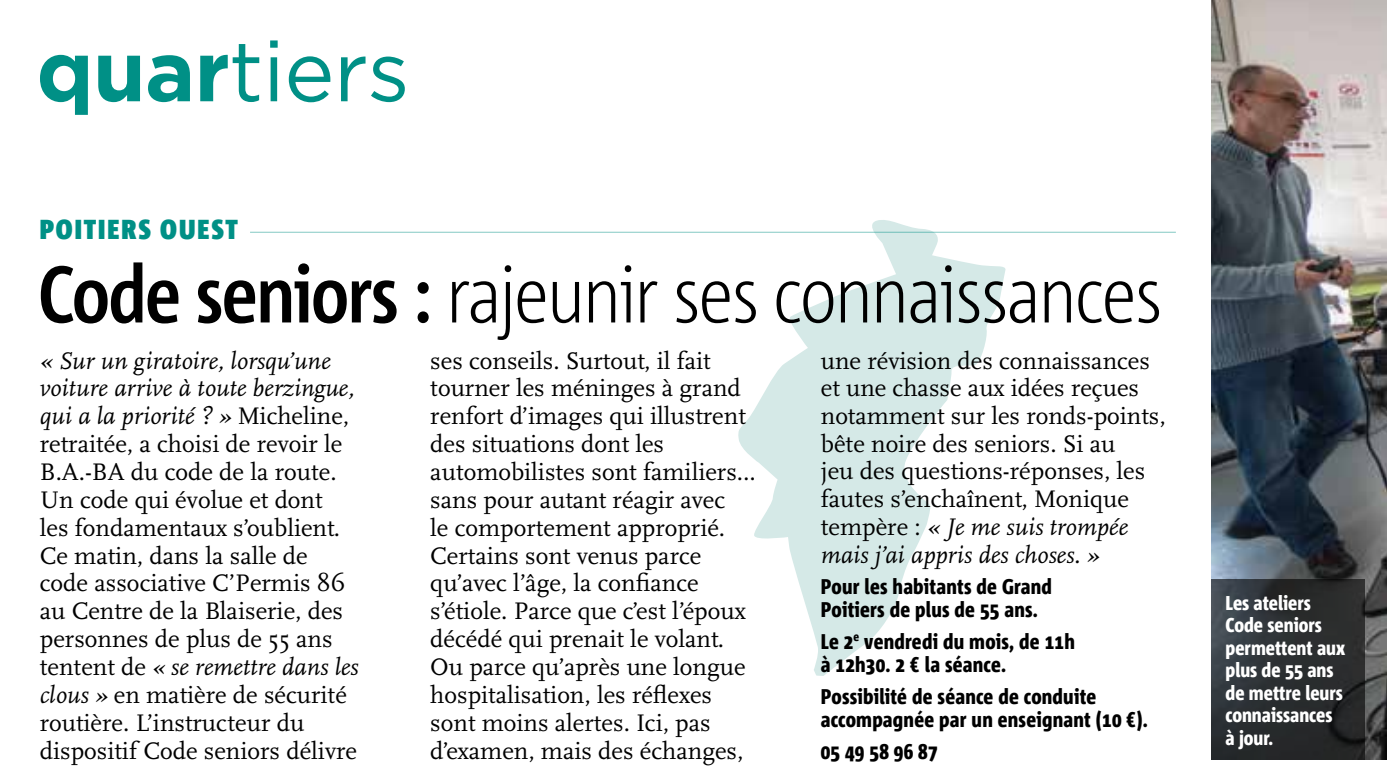
<style>
.page{position:relative;width:1387px;height:776px;background:#fff}
.page>*{position:absolute;margin:0;border:0;box-sizing:border-box;transform-origin:0 0}
.t1{font:85px "Gotham";letter-spacing:-.01em;color:#009086}
.t2{font:300 80px "Corpid C1 Cd";letter-spacing:-.02em;color:#000}
.t3{font:900 27.5px "Corpid C1 Cd";letter-spacing:.07em;color:#009086}
.t4{font:25px/27.8px "Scala OT";color:#000}
.t5{font:800 21.25px/24px "Corpid C1 Cd";letter-spacing:.01em;color:#000}
.t6{font:800 20px/22.5px "Corpid C1 Cd";color:#fff}
.s1{font-weight:700}
.s2{font-style:italic}
</style>
<div class="page">
<svg style="left:737px;top:220px;width:269px;height:456px"></svg>
<img style="left:1211px;top:0;width:175px;height:760px">
<hr style="left:250px;top:232px;width:925px;height:1px;background:#009086">
<svg style="left:1211px;top:580px;width:153px;height:180px;background:#2c2f32"></svg>
<h1 class="t1" style="left:36px;top:17px;width:375px"><span class="s1">quar</span>tiers</h1>
<p class="t3" style="left:40px;top:212px;width:200px">POITIERS OUEST</p>
<h2 class="t2" style="left:38px;top:244px;width:1125px"><span class="s1">Code seniors :</span> rajeunir ses connaissances</h2>
<p class="t4" style="left:40px;top:347px;width:320px"><span class="s2">« Sur un giratoire, lorsqu’une voiture arrive à toute berzingue, qui a la priorité ? »</span> Micheline, retraitée, a choisi de revoir le<br>B.A.-BA du code de la route.<br>Un code qui évolue et dont<br>les fondamentaux s’oublient.<br>Ce matin, dans la salle de code associative C’Permis 86 au Centre de la Blaiserie, des personnes de plus de 55 ans tentent de <span class="s2">« se remettre dans les clous »</span> en matière de sécurité routière. L’instructeur du dispositif Code seniors délivre</p>
<p class="t4" style="left:430px;top:347px;width:327px">ses conseils. Surtout, il fait tourner les méninges à grand renfort d’images qui illustrent des situations dont les automobilistes sont familiers… sans pour autant réagir avec<br>le comportement approprié.<br>Certains sont venus parce qu’avec l’âge, la confiance s’étiole. Parce que c’est l’époux décédé qui prenait le volant.<br>Ou parce qu’après une longue hospitalisation, les réflexes sont moins alertes. Ici, pas d’examen, mais des échanges,</p>
<p class="t4" style="left:820px;top:347px;width:346px">une révision des connaissances et une chasse aux idées reçues notamment sur les ronds-points, bête noire des seniors. Si au<br>jeu des questions-réponses, les fautes s’enchaînent, Monique tempère : <span class="s2">« Je me suis trompée mais j’ai appris des choses. »</span></p>
<p class="t5" style="left:820px;top:573px;width:232px">Pour les habitants de Grand<br>Poitiers de plus de 55 ans.</p>
<p class="t5" style="left:820px;top:628px;width:255px">Le 2<sup>e</sup> vendredi du mois, de 11h à 12h30. 2 € la séance.</p>
<p class="t5" style="left:820px;top:683px;width:328px">Possibilité de séance de conduite accompagnée par un enseignant (10 €).</p>
<p class="t5" style="left:820px;top:738px;width:118px">05 49 58 96 87</p>
<p class="t6" style="left:1225px;top:591px;width:121px">Les ateliers<br>Code seniors permettent aux plus de 55 ans de mettre leurs connaissances à jour.</p>
</div>
